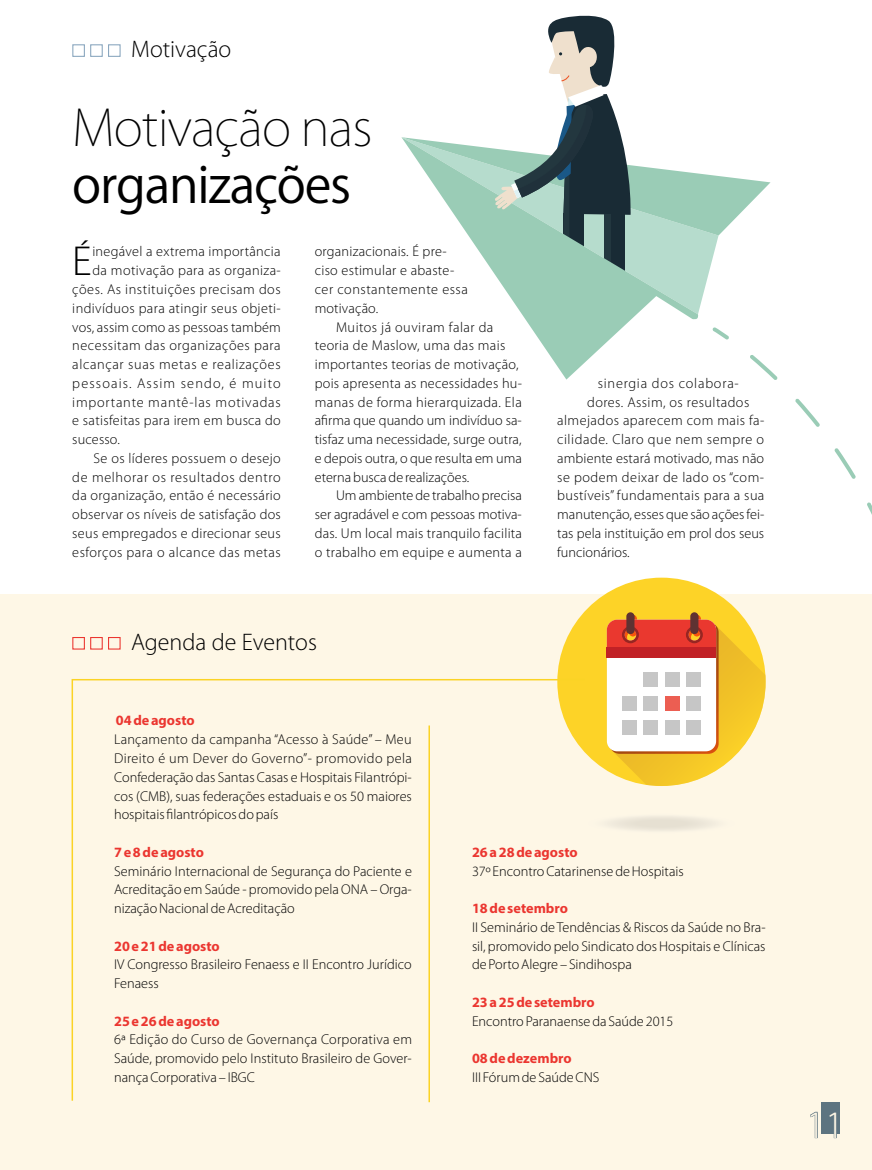
<style>
.page{position:relative;width:872px;height:1170px;background:#fff}
.page>*{position:absolute;margin:0;border:0;box-sizing:border-box;transform-origin:0 0}
.t1{font:200 49.5px "Koz Go Pro";letter-spacing:-.02em;color:#000}
.t2{font:49.5px "Koz Go Pro";letter-spacing:-.025em;color:#000}
.t3{font:300 42px "Myriad Pro";color:#000}
.t4{font:300 39px "Myriad Pro";color:#fff}
.t5{font:300 24px "Myriad Pro";color:#000}
.t6{font:300 14.25px/18.8px "Myriad Pro";letter-spacing:.015em;color:#000;text-align:justify}
.t7{font:300 14.25px "Myriad Pro";letter-spacing:.035em;color:#000}
.t8{font:700 14.25px "Myriad Pro";color:#eb3630}
.t9{font:300 14.25px "Myriad Pro";letter-spacing:.045em;color:#000}
.t10{font:300 14.25px "Myriad Pro";letter-spacing:.055em;color:#000}
.t11{font:300 14.25px "Myriad Pro";letter-spacing:.04em;color:#000}
.t12{font:300 14.25px "Myriad Pro";letter-spacing:.08em;color:#000}
</style>
<div class="page">
<div style="left:0;top:594px;width:872px;height:575px;background:#fef7e6"></div>
<svg style="left:699px;top:240px;width:19px;height:70px"></svg>
<svg style="left:712px;top:327px;width:17px;height:12px"></svg>
<svg style="left:750px;top:355px;width:122px;height:160px"></svg>
<svg style="left:471px;top:240px;width:228px;height:139px"></svg>
<svg style="left:401px;top:15px;width:369px;height:225px"></svg>
<div style="left:72px;top:44px;width:13px;height:13px;border:1px solid #89a6be"></div>
<div style="left:90px;top:44px;width:13px;height:13px;border:1px solid #89a6be"></div>
<div style="left:108px;top:44px;width:13px;height:13px;border:1px solid #89a6be"></div>
<div style="left:72px;top:637px;width:13px;height:12px;border:1px solid #eb3630"></div>
<div style="left:90px;top:637px;width:13px;height:12px;border:1px solid #eb3630"></div>
<div style="left:108px;top:637px;width:13px;height:12px;border:1px solid #eb3630"></div>
<div style="left:597px;top:814px;width:128px;height:18px;background:#f8f2e3;border-radius:50%"></div>
<div style="left:604px;top:815px;width:114px;height:16px;background:#f4eee0;border-radius:50%"></div>
<div style="left:611px;top:816px;width:100px;height:14px;background:#efe9dc;border-radius:50%"></div>
<div style="left:621px;top:818px;width:80px;height:11px;background:#e9e3d6;border-radius:50%"></div>
<div style="left:631px;top:819px;width:61px;height:8px;background:#e6e0d2;border-radius:50%"></div>
<div style="left:557px;top:577px;width:208px;height:209px;background:#fdd327;border-radius:50%"></div>
<svg style="left:607px;top:612px;width:158px;height:174px"></svg>
<div style="left:626px;top:612px;width:8px;height:22px;background:#5f3232;border-radius:4px"></div>
<div style="left:690px;top:612px;width:8px;height:22px;background:#5f3232;border-radius:4px"></div>
<div style="left:643px;top:672px;width:15px;height:15px;background:#c6c6c6"></div>
<div style="left:665px;top:672px;width:14px;height:15px;background:#c6c6c6"></div>
<div style="left:686px;top:672px;width:15px;height:15px;background:#c6c6c6"></div>
<div style="left:621px;top:696px;width:15px;height:15px;background:#c6c6c6"></div>
<div style="left:643px;top:696px;width:15px;height:15px;background:#c6c6c6"></div>
<div style="left:665px;top:696px;width:14px;height:15px;background:#ec5e52"></div>
<div style="left:686px;top:696px;width:15px;height:15px;background:#c6c6c6"></div>
<div style="left:621px;top:720px;width:15px;height:15px;background:#c6c6c6"></div>
<div style="left:643px;top:720px;width:15px;height:15px;background:#c6c6c6"></div>
<div style="left:665px;top:720px;width:14px;height:15px;background:#c6c6c6"></div>
<div style="left:686px;top:720px;width:15px;height:15px;background:#c6c6c6"></div>
<svg style="left:71px;top:678px;width:515px;height:423px"></svg>
<hr style="left:428px;top:725px;width:2px;height:377px;background:#fbd325">
<h3 class="t5" style="left:131px;top:34px;width:102px">Motivação</h3>
<h1 class="t1" style="left:72px;top:95px;width:302px">Motivação nas</h1>
<h1 class="t2" style="left:72px;top:152px;width:280px">organizações</h1>
<h2 class="t3" style="left:72px;top:236px;width:21px">É</h2>
<p class="t6" style="left:92px;top:242px;width:190px">inegável a extrema importância</p>
<p class="t6" style="left:92px;top:261px;width:190px">da motivação para as organiza-</p>
<p class="t7" style="left:72px;top:280px;width:210px">ções. As instituições precisam dos</p>
<p class="t6" style="left:72px;top:298px;width:210px">indivíduos para atingir seus objeti-</p>
<p class="t6" style="left:72px;top:317px;width:210px">vos, assim como as pessoas também</p>
<p class="t7" style="left:72px;top:337px;width:210px">necessitam das organizações para</p>
<p class="t9" style="left:72px;top:355px;width:210px">alcançar suas metas e realizações</p>
<p class="t12" style="left:72px;top:374px;width:210px">pessoais. Assim sendo, é muito</p>
<p class="t10" style="left:72px;top:393px;width:210px">importante mantê-las motivadas</p>
<p class="t6" style="left:72px;top:411px;width:210px">e satisfeitas para irem em busca do</p>
<p class="t6" style="left:72px;top:430px;width:49px">sucesso.</p>
<p class="t6" style="left:94px;top:448px;width:189px">Se os líderes possuem o desejo</p>
<p class="t9" style="left:72px;top:468px;width:210px">de melhorar os resultados dentro</p>
<p class="t6" style="left:72px;top:486px;width:210px">da organização, então é necessário</p>
<p class="t6" style="left:72px;top:505px;width:210px">observar os níveis de satisfação dos</p>
<p class="t6" style="left:72px;top:523px;width:210px">seus empregados e direcionar seus</p>
<p class="t7" style="left:72px;top:543px;width:210px">esforços para o alcance das metas</p>
<p class="t6" style="left:315px;top:242px;width:155px;text-align:left">organizacionais. É pre&shy;ciso estimular e abaste&shy;cer constantemente essa motivação.</p>
<p class="t6" style="left:315px;top:317px;width:209px;text-align:left;text-indent:21px">Muitos já ouviram falar da teoria de Maslow, uma das mais importantes teorias de motivação, pois apresenta as necessidades hu&shy;manas de forma hierarquizada. Ela afirma que quando um indivíduo sa&shy;tisfaz uma necessidade, surge outra, e depois outra, o que resulta em uma eterna busca de realizações.</p>
<p class="t6" style="left:315px;top:486px;width:209px;text-indent:21px">Um ambiente de trabalho precisa ser agradável e com pessoas motiva&shy;das. Um local mais tranquilo facilita o trabalho em equipe e aumenta a</p>
<h3 class="t5" style="left:131px;top:627px;width:187px">Agenda de Eventos</h3>
<p class="t10" style="left:598px;top:374px;width:143px">sinergia dos colabora-</p>
<p class="t6" style="left:587px;top:392px;width:164px">dores. Assim, os resultados</p>
<p class="t6" style="left:557px;top:411px;width:209px">almejados aparecem com mais fa-</p>
<p class="t11" style="left:557px;top:431px;width:208px">cilidade. Claro que nem sempre o</p>
<p class="t6" style="left:557px;top:448px;width:208px">ambiente estará motivado, mas não</p>
<p class="t7" style="left:557px;top:468px;width:208px">se podem deixar de lado os “com-</p>
<p class="t6" style="left:557px;top:486px;width:209px">bustíveis” fundamentais para a sua</p>
<p class="t6" style="left:557px;top:505px;width:209px">manutenção, esses que são ações fei-</p>
<p class="t6" style="left:557px;top:523px;width:208px">tas pela instituição em prol dos seus</p>
<p class="t6" style="left:557px;top:542px;width:74px">funcionários.</p>
<p class="t8" style="left:116px;top:711px;width:80px">04 de agosto</p>
<p class="t6" style="left:114px;top:730px;width:299px">Lançamento da campanha “Acesso à Saúde” – Meu Direito é um Dever do Governo”- promovido pela Confederação das Santas Casas e Hospitais Filantrópi&shy;cos (CMB), suas federações estaduais e os 50 maiores hospitais filantrópicos do país</p>
<p class="t8" style="left:114px;top:842px;width:91px">7 e 8 de agosto</p>
<p class="t6" style="left:114px;top:861px;width:299px">Seminário Internacional de Segurança do Paciente e Acreditação em Saúde - promovido pela ONA – Orga&shy;nização Nacional de Acreditação</p>
<p class="t8" style="left:114px;top:936px;width:107px">20 e 21 de agosto</p>
<p class="t6" style="left:114px;top:955px;width:299px">IV Congresso Brasileiro Fenaess e II Encontro Jurídico<br>Fenaess</p>
<p class="t8" style="left:114px;top:1011px;width:107px">25 e 26 de agosto</p>
<p class="t6" style="left:114px;top:1030px;width:299px">6ª Edição do Curso de Governança Corporativa em Saúde, promovido pelo Instituto Brasileiro de Gover&shy;nança Corporativa – IBGC</p>
<p class="t8" style="left:472px;top:842px;width:107px">26 a 28 de agosto</p>
<p class="t6" style="left:472px;top:861px;width:213px">37º Encontro Catarinense de Hospitais</p>
<p class="t8" style="left:472px;top:898px;width:97px">18 de setembro</p>
<p class="t6" style="left:472px;top:917px;width:295px">II Seminário de Tendências &amp; Riscos da Saúde no Bra&shy;sil, promovido pelo Sindicato dos Hospitais e Clínicas de Porto Alegre – Sindihospa</p>
<p class="t8" style="left:472px;top:992px;width:124px">23 a 25 de setembro</p>
<p class="t6" style="left:472px;top:1011px;width:203px">Encontro Paranaense da Saúde 2015</p>
<p class="t8" style="left:472px;top:1048px;width:101px">08 de dezembro</p>
<p class="t6" style="left:472px;top:1067px;width:129px">III Fórum de Saúde CNS</p>
<h3 class="t4" style="left:806px;top:1101px;width:40px">11</h3>
</div>
